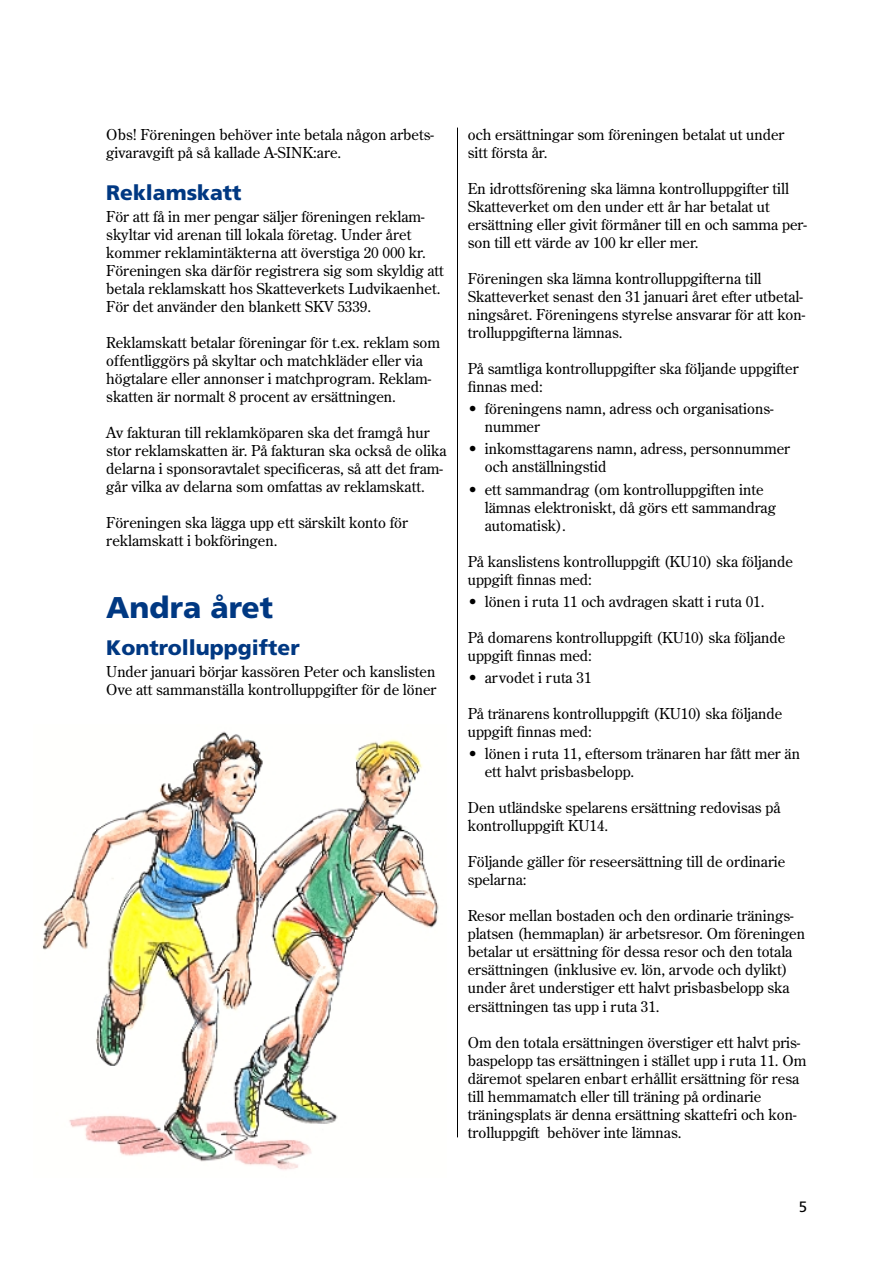
<style>
.page{position:relative;width:893px;height:1263px;background:#fff}
.page>*{position:absolute;margin:0;border:0;box-sizing:border-box;transform-origin:0 0}
.t1{font:900 30px "Frutiger";color:#003882}
.t2{font:900 21px "Frutiger";color:#003882}
.t3{font:15px/18px "Century Old Style";color:#000}
.t4{font:15px "Frutiger";color:#000}
</style>
<div class="page">
<hr style="left:457px;top:128px;width:1px;height:1009px;background:#000">
<img style="left:42px;top:731px;width:397px;height:439px">
<p class="t3" style="left:106px;top:125px;width:329px">Obs! Föreningen behöver inte betala någon arbets&shy;givaravgift på så kallade A-SINK:are.</p>
<h2 class="t2" style="left:106px;top:180px;width:137px">Reklamskatt</h2>
<p class="t3" style="left:106px;top:207px;width:339px">För att få in mer pengar säljer föreningen reklam&shy;skyltar vid arenan till lokala företag. Under året kommer reklamintäkterna att överstiga 20 000 kr.<br>Föreningen ska därför registrera sig som skyldig att betala reklamskatt hos Skatteverkets Ludvikaenhet.<br>För det använder den blankett SKV 5339.</p>
<p class="t3" style="left:106px;top:333px;width:335px">Reklamskatt betalar föreningar för t.ex. reklam som offentliggörs på skyltar och matchkläder eller via högtalare eller annonser i matchprogram. Reklam&shy;skatten är normalt 8 procent av ersättningen.</p>
<p class="t3" style="left:106px;top:423px;width:342px">Av fakturan till reklamköparen ska det framgå hur stor reklamskatten är. På fakturan ska också de olika delarna i sponsoravtalet specificeras, så att det fram&shy;går vilka av delarna som omfattas av reklamskatt.</p>
<p class="t3" style="left:106px;top:513px;width:303px">Föreningen ska lägga upp ett särskilt konto för reklamskatt i bokföringen.</p>
<h1 class="t1" style="left:106px;top:589px;width:168px">Andra året</h1>
<h2 class="t2" style="left:106px;top:635px;width:195px">Kontrolluppgifter</h2>
<p class="t3" style="left:106px;top:662px;width:332px">Under januari börjar kassören Peter och kanslisten<br>Ove att sammanställa kontrolluppgifter för de löner</p>
<p class="t3" style="left:468px;top:125px;width:318px">och ersättningar som föreningen betalat ut under sitt första år.</p>
<p class="t3" style="left:468px;top:179px;width:341px">En idrottsförening ska lämna kontrolluppgifter till Skatteverket om den under ett år har betalat ut ersättning eller givit förmåner till en och samma per&shy;son till ett värde av 100 kr eller mer.</p>
<p class="t3" style="left:468px;top:269px;width:339px">Föreningen ska lämna kontrolluppgifterna till Skatteverket senast den 31 januari året efter utbetal&shy;ningsåret. Föreningens styrelse ansvarar för att kon&shy;trolluppgifterna lämnas.</p>
<p class="t3" style="left:468px;top:359px;width:332px">På samtliga kontrolluppgifter ska följande uppgifter finnas med:</p>
<p class="t3" style="left:485px;top:399px;width:292px;text-indent:-17px">• föreningens namn, adress och organisations-- nummer</p>
<p class="t3" style="left:485px;top:439px;width:307px;text-indent:-17px">• inkomsttagarens namn, adress, personnummer och anställningstid</p>
<p class="t3" style="left:485px;top:480px;width:293px;text-indent:-17px">• ett sammandrag (om kontrolluppgiften inte lämnas elektroniskt, då görs ett sammandrag automatisk).</p>
<p class="t3" style="left:468px;top:552px;width:327px">På kanslistens kontrolluppgift (KU10) ska följande uppgift finnas med:</p>
<p class="t3" style="left:468px;top:592px;width:298px">• lönen i ruta 11 och avdragen skatt i ruta 01.</p>
<p class="t3" style="left:468px;top:628px;width:319px">På domarens kontrolluppgift (KU10) ska följande uppgift finnas med:</p>
<p class="t3" style="left:468px;top:668px;width:125px">• arvodet i ruta 31</p>
<p class="t3" style="left:468px;top:704px;width:316px">På tränarens kontrolluppgift (KU10) ska följande uppgift finnas med:</p>
<p class="t3" style="left:485px;top:744px;width:317px;text-indent:-17px">• lönen i ruta 11, eftersom tränaren har fått mer än ett halvt pris-basbelopp.</p>
<p class="t3" style="left:468px;top:798px;width:314px">Den utländske spelarens ersättning redovisas på kontrolluppgift KU14.</p>
<p class="t3" style="left:468px;top:852px;width:319px">Följande gäller för reseersättning till de ordinarie spelarna:</p>
<p class="t3" style="left:468px;top:906px;width:339px">Resor mellan bostaden och den ordinarie tränings&shy;platsen (hemmaplan) är arbetsresor. Om föreningen betalar ut ersättning för dessa resor och den totala ersättningen (inklusive ev. lön, arvode och dylikt) under året understiger ett halvt prisbasbelopp ska ersättningen tas upp i ruta 31.</p>
<p class="t3" style="left:468px;top:1032px;width:340px">Om den totala ersättningen överstiger ett halvt pris&shy;baspelopp tas ersättningen i stället upp i ruta 11. Om däremot spelaren enbart erhållit ersättning för resa till hemmamatch eller till träning på ordinarie träningsplats är denna ersättning skattefri och kon&shy;trolluppgift behöver inte lämnas.</p>
<p class="t4" style="left:799px;top:1198px;width:10px">5</p>
</div>
